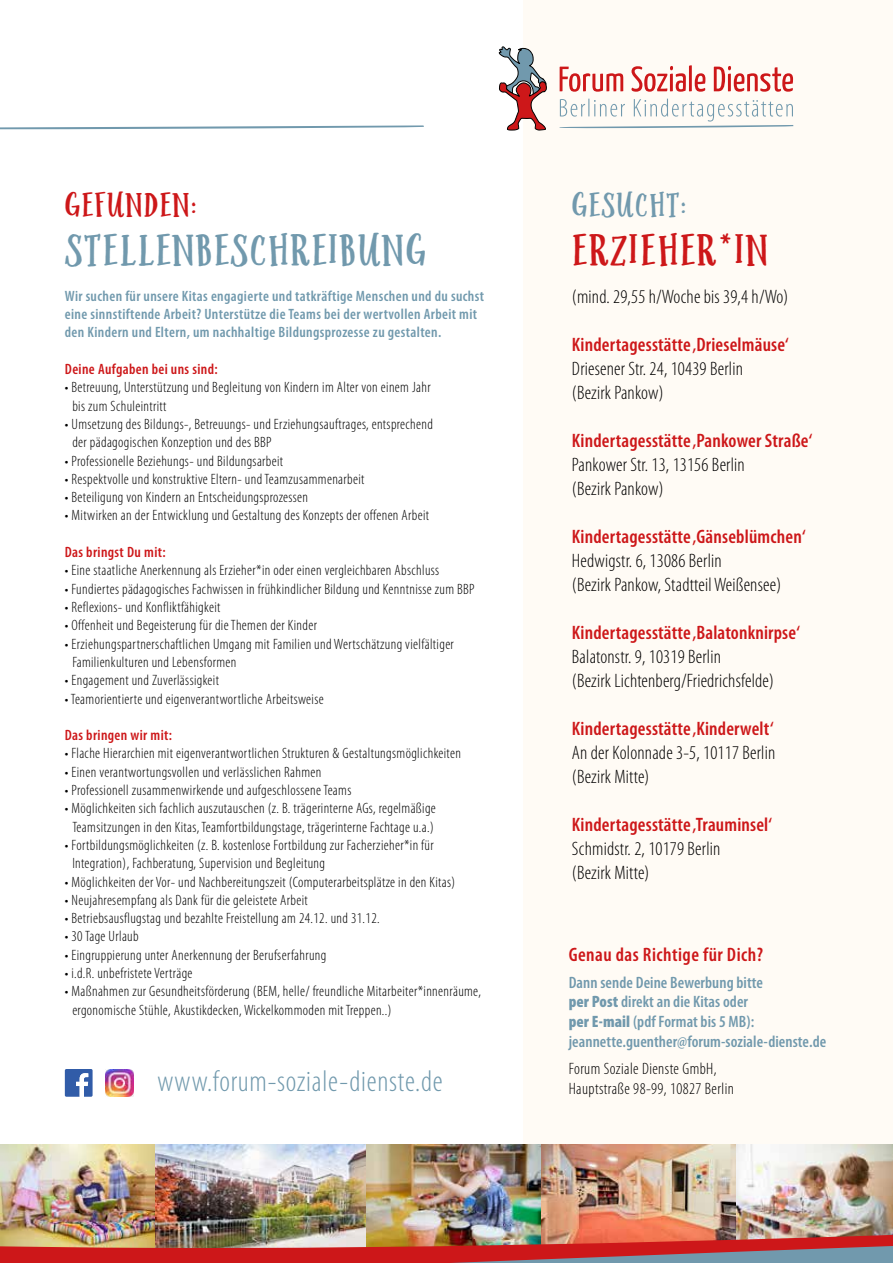
<style>
.page{position:relative;width:893px;height:1263px;background:#fff}
.page>*{position:absolute;margin:0;border:0;box-sizing:border-box;transform-origin:0 0}
.t1{font:700 45px "SD Serif";letter-spacing:.025em;color:#7199ad}
.t2{font:700 45px "SD Serif";letter-spacing:.025em;color:#cd1719}
.t3{font:700 34.5px "SD Serif";letter-spacing:.025em;color:#cd1719}
.t4{font:700 34.5px "SD Serif";letter-spacing:.025em;color:#7199ad}
.t5{font:300 condensed 29.85px "Myriad Pro";letter-spacing:.025em;color:#7199ad}
.t6{font:300 condensed 19.5px/24px "Myriad Pro";letter-spacing:.01em;color:#000}
.t7{font:600 condensed 19.5px "Myriad Pro";letter-spacing:.01em;color:#cd1719}
.t8{font:600 condensed 16.5px/19.6px "Myriad Pro";letter-spacing:.005em;color:#7199ad}
.t9{font:300 condensed 16.5px/19.8px "Myriad Pro";letter-spacing:.025em;color:#000}
.t10{font:300 condensed 15px/18.3px "Myriad Pro";letter-spacing:.025em;color:#000}
.t11{font:600 condensed 15px/18.3px "Myriad Pro";letter-spacing:.025em;color:#7199ad}
.t12{font:600 condensed 15px "Myriad Pro";letter-spacing:.025em;color:#cd1719}
.s1{font-weight:900}
</style>
<div class="page">
<div style="left:523px;top:0;width:370px;height:1178px;background:#fffbf5"></div>
<img style="left:0;top:1144px;width:156px;height:90px">
<img style="left:156px;top:1144px;width:737px;height:90px">
<svg style="left:560px;top:65px;width:233px;height:27px"></svg>
<svg style="left:559px;top:99px;width:234px;height:30px"></svg>
<svg style="left:499px;top:46px;width:48px;height:85px"></svg>
<img style="left:0;top:1234px;width:893px;height:29px">
<svg style="left:0;top:125px;width:424px;height:5px"></svg>
<img style="left:105px;top:1069px;width:28px;height:28px">
<svg style="left:65px;top:1069px;width:28px;height:28px"></svg>
<h2 class="t3" style="left:65px;top:184px;width:134px">GEFUNDEN:</h2>
<h1 class="t1" style="left:65px;top:224px;width:363px">STELLENBESCHREIBUNG</h1>
<p class="t11" style="left:65px;top:287px;width:421px">Wir suchen für unsere Kitas engagierte und tatkräftige Menschen und du suchst eine sinnstiftende Arbeit? Unterstütze die Teams bei der wertvollen Arbeit mit den Kindern und Eltern, um nachhaltige Bildungsprozesse zu gestalten.</p>
<p class="t12" style="left:65px;top:361px;width:154px">Deine Aufgaben bei uns sind:</p>
<p class="t10" style="left:72px;top:379px;width:360px;text-indent:-8px">• Betreuung, Unterstützung und Begleitung von Kindern im Alter von einem Jahr bis zum Schuleintritt</p>
<p class="t10" style="left:72px;top:415px;width:362px;text-indent:-8px">• Umsetzung des Bildungs-, Betreuungs- und Erziehungsauftrages, entsprechend der pädagogischen Konzeption und des BBP</p>
<p class="t10" style="left:65px;top:452px;width:220px">• Professionelle Beziehungs- und Bildungsarbeit</p>
<p class="t10" style="left:65px;top:470px;width:301px">• Respektvolle und konstruktive Eltern- und Teamzusammenarbeit</p>
<p class="t10" style="left:65px;top:488px;width:245px">• Beteiligung von Kindern an Entscheidungsprozessen</p>
<p class="t10" style="left:65px;top:507px;width:366px">• Mitwirken an der Entwicklung und Gestaltung des Konzepts der offenen Arbeit</p>
<p class="t12" style="left:65px;top:544px;width:102px">Das bringst Du mit:</p>
<p class="t10" style="left:65px;top:562px;width:376px">• Eine staatliche Anerkennung als Erzieher*in oder einen vergleichbaren Abschluss</p>
<p class="t10" style="left:65px;top:580px;width:411px">• Fundiertes pädagogisches Fachwissen in frühkindlicher Bildung und Kenntnisse zum BBP</p>
<p class="t10" style="left:65px;top:598px;width:157px">• Reflexions- und Konfliktfähigkeit</p>
<p class="t10" style="left:65px;top:616px;width:254px">• Offenheit und Begeisterung für die Themen der Kinder</p>
<p class="t10" style="left:72px;top:635px;width:383px;text-indent:-8px">• Erziehungspartnerschaftlichen Umgang mit Familien und Wertschätzung vielfältiger<br>Familienkulturen und Lebensformen</p>
<p class="t10" style="left:65px;top:671px;width:156px">• Engagement und Zuverlässigkeit</p>
<p class="t10" style="left:65px;top:690px;width:260px">• Teamorientierte und eigenverantwortliche Arbeitsweise</p>
<p class="t12" style="left:65px;top:727px;width:109px">Das bringen wir mit:</p>
<p class="t10" style="left:65px;top:745px;width:398px">• Flache Hierarchien mit eigenverantwortlichen Strukturen &amp; Gestaltungsmöglichkeiten</p>
<p class="t10" style="left:65px;top:763px;width:258px">• Einen verantwortungsvollen und verlässlichen Rahmen</p>
<p class="t10" style="left:65px;top:781px;width:288px">• Professionell zusammenwirkende und aufgeschlossene Teams</p>
<p class="t10" style="left:65px;top:799px;width:372px;text-align:center">• Möglichkeiten sich fachlich auszutauschen (z. B. trägerinterne AGs, regelmäßige<br>Teamsitzungen in den Kitas, Teamfortbildungstage, trägerinterne Fachtage u.a.)</p>
<p class="t10" style="left:72px;top:836px;width:363px;text-indent:-8px">• Fortbildungsmöglichkeiten (z. B. kostenlose Fortbildung zur Facherzieher*in für<br>Integration), Fachberatung, Supervision und Begleitung</p>
<p class="t10" style="left:65px;top:873px;width:392px">• Möglichkeiten der Vor- und Nachbereitungszeit (Computerarbeitsplätze in den Kitas)</p>
<p class="t10" style="left:65px;top:891px;width:244px">• Neujahresempfang als Dank für die geleistete Arbeit</p>
<p class="t10" style="left:65px;top:909px;width:316px">• Betriebsausflugstag und bezahlte Freistellung am 24.12. und 31.12.</p>
<p class="t10" style="left:65px;top:928px;width:75px">• 30 Tage Urlaub</p>
<p class="t10" style="left:65px;top:946px;width:263px">• Eingruppierung unter Anerkennung der Berufserfahrung</p>
<p class="t10" style="left:65px;top:964px;width:129px">• i.d.R. unbefristete Verträge</p>
<p class="t10" style="left:72px;top:982px;width:410px;text-indent:-8px">• Maßnahmen zur Gesundheitsförderung (BEM, helle/ freundliche Mitarbeiter*innenräume, ergonomische Stühle, Akustikdecken, Wickelkommoden mit Treppen..)</p>
<h3 class="t5" style="left:157px;top:1066px;width:287px">www.forum-soziale-dienste.de</h3>
<h2 class="t4" style="left:572px;top:184px;width:116px">GESUCHT:</h2>
<h1 class="t2" style="left:572px;top:224px;width:198px">ERZIEHER*IN</h1>
<h3 class="t6" style="left:572px;top:285px;width:218px">(mind. 29,55 h/Woche bis 39,4 h/Wo)</h3>
<h3 class="t7" style="left:572px;top:334px;width:218px">Kindertagesstätte ‚Drieselmäuse‘</h3>
<h3 class="t6" style="left:572px;top:357px;width:172px">Driesener Str. 24, 10439 Berlin (Bezirk Pankow)</h3>
<h3 class="t7" style="left:572px;top:430px;width:242px">Kindertagesstätte ‚Pankower Straße‘</h3>
<h3 class="t6" style="left:572px;top:453px;width:174px">Pankower Str. 13, 13156 Berlin (Bezirk Pankow)</h3>
<h3 class="t7" style="left:572px;top:526px;width:235px">Kindertagesstätte ‚Gänseblümchen‘</h3>
<h3 class="t6" style="left:572px;top:549px;width:211px">Hedwigstr. 6, 13086 Berlin<br>(Bezirk Pankow, Stadtteil Weißensee)</h3>
<h3 class="t7" style="left:572px;top:622px;width:230px">Kindertagesstätte ‚Balatonknirpse‘</h3>
<h3 class="t6" style="left:572px;top:645px;width:204px">Balatonstr. 9, 10319 Berlin<br>(Bezirk Lichtenberg/Friedrichsfelde)</h3>
<h3 class="t7" style="left:572px;top:718px;width:203px">Kindertagesstätte ‚Kinderwelt‘</h3>
<h3 class="t6" style="left:572px;top:741px;width:205px">An der Kolonnade 3-5, 10117 Berlin (Bezirk Mitte)</h3>
<h3 class="t7" style="left:572px;top:814px;width:202px">Kindertagesstätte ‚Trauminsel‘</h3>
<h3 class="t6" style="left:572px;top:837px;width:150px">Schmidstr. 2, 10179 Berlin (Bezirk Mitte)</h3>
<h3 class="t7" style="left:569px;top:944px;width:196px">Genau das Richtige für Dich?</h3>
<p class="t8" style="left:569px;top:973px;width:259px">Dann sende Deine Bewerbung bitte<br><span class="s1">per Post</span> direkt an die Kitas oder<br><span class="s1">per E-mail</span> (pdf Format bis 5 MB): jeannette.guenther@forum-soziale-dienste.de</p>
<p class="t9" style="left:569px;top:1059px;width:167px">Forum Soziale Dienste GmbH,<br>Hauptstraße 98-99, 10827 Berlin</p>
</div>
